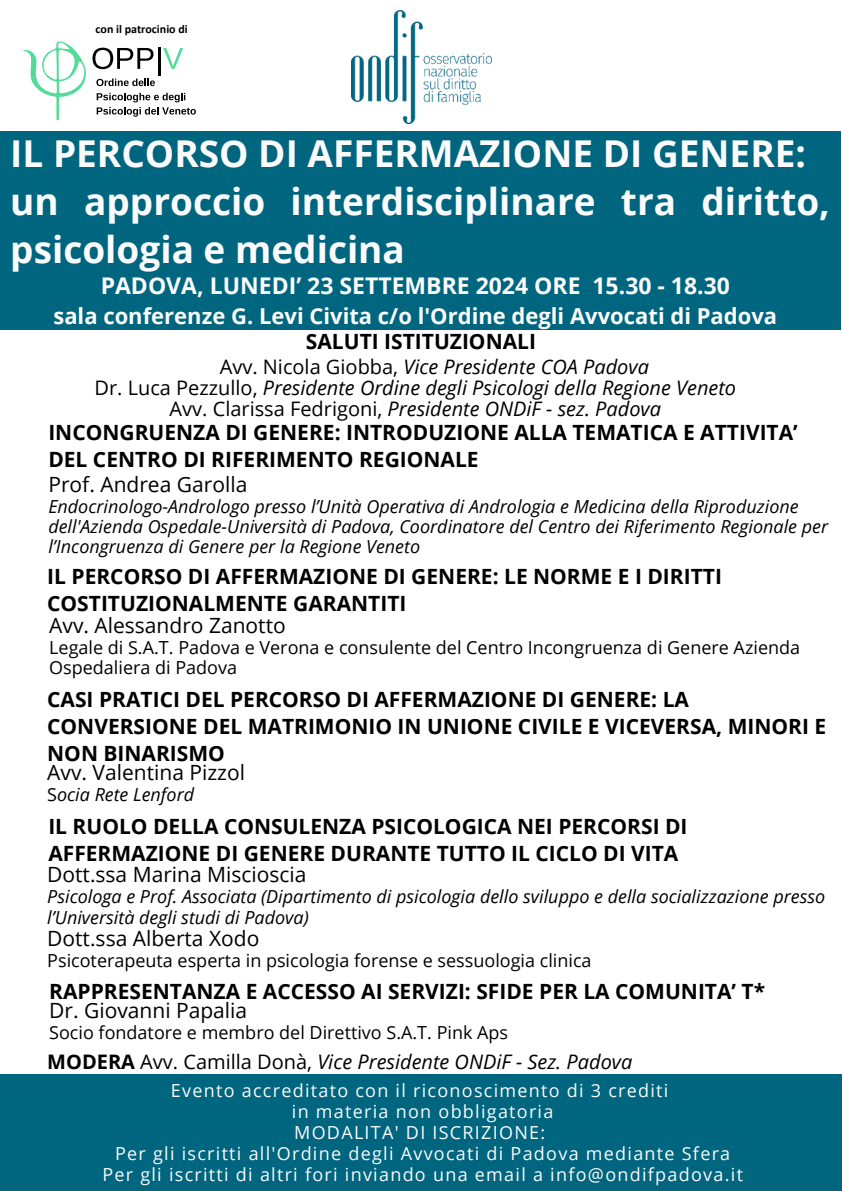
<style>
.page{position:relative;width:842px;height:1191px;background:#fff}
.page>*{position:absolute;margin:0;border:0;box-sizing:border-box;transform-origin:0 0}
.t1{font:700 37px/48px "Open Sans";color:#fafbfa}
.t2{font:700 23px "Open Sans";color:#fafbfa}
.t3{font:700 22px "Open Sans";color:#fafbfa}
.t4{font:700 21px/27px "Open Sans";color:#000}
.t5{font:21px "Open Sans";color:#000}
.t6{font:italic 20px "Open Sans";color:#000}
.t7{font:italic 18px/20.2px "Open Sans";color:#000}
.t8{font:18px/21px "Open Sans";letter-spacing:.07em;color:#fafbfa;text-align:center}
.t9{font:18px/20.2px "Open Sans";color:#000}
.t10{font:700 12px "Calibri";color:#000}
.s1{font-style:normal}
.s2{font-weight:700;font-style:normal}
</style>
<div class="page">
<img style="left:352px;top:11px;width:140px;height:112px">
<div style="left:0;top:1074px;width:842px;height:116px;background:#006680"></div>
<svg style="left:22px;top:41px;width:64px;height:79px"></svg>
<svg style="left:92px;top:48px;width:62px;height:21px"></svg>
<hr style="left:158px;top:47px;width:2px;height:28px;background:#000">
<svg style="left:163px;top:48px;width:20px;height:21px"></svg>
<svg style="left:96px;top:79px;width:59px;height:7px"></svg>
<svg style="left:97px;top:93px;width:99px;height:24px"></svg>
<div style="left:0;top:131px;width:841px;height:199px;background:#006680"></div>
<h4 class="t10" style="left:96px;top:24px;width:94px">con il patrocinio di</h4>
<p class="t1" style="left:10px;top:129px;width:821px">IL PERCORSO DI AFFERMAZIONE DI GENERE: un approccio interdisciplinare tra diritto, psicologia e medicina</p>
<p class="t2" style="left:101px;top:270px;width:631px">PADOVA, LUNEDI’ 23 SETTEMBRE 2024 ORE 15.30 - 18.30</p>
<p class="t3" style="left:53px;top:301px;width:725px">sala conferenze G. Levi Civita c/o l'Ordine degli Avvocati di Padova</p>
<h5 class="t4" style="left:306px;top:328px;width:232px">SALUTI ISTITUZIONALI</h5>
<h5 class="t6" style="left:220px;top:352px;width:431px"><span class="s1">Avv. Nicola Giobba,</span> Vice Presidente COA Padova</h5>
<h2 class="t6" style="left:95px;top:373px;width:643px"><span class="s1">Dr. Luca Pezzullo,</span> Presidente Ordine degli Psicologi della Regione Veneto</h2>
<h2 class="t6" style="left:170px;top:394px;width:493px"><span class="s1">Avv. Clarissa Fedrigoni,</span> Presidente ONDiF - sez. Padova</h2>
<h4 class="t4" style="left:48px;top:418px;width:751px">INCONGRUENZA DI GENERE: INTRODUZIONE ALLA TEMATICA E ATTIVITA’<br>DEL CENTRO DI RIFERIMENTO REGIONALE</h4>
<h2 class="t5" style="left:48px;top:469px;width:201px">Prof. Andrea Garolla</h2>
<h2 class="t7" style="left:48px;top:495px;width:781px">Endocrinologo-Andrologo presso l’Unità Operativa di Andrologia e Medicina della Riproduzione dell'Azienda Ospedale-Università di Padova, Coordinatore del Centro dei Riferimento Regionale per l’Incongruenza di Genere per la Regione Veneto</h2>
<h3 class="t4" style="left:47px;top:562px;width:676px">IL PERCORSO DI AFFERMAZIONE DI GENERE: LE NORME E I DIRITTI<br>COSTITUZIONALMENTE GARANTITI</h3>
<p class="t5" style="left:49px;top:610px;width:238px">Avv. Alessandro Zanotto</p>
<p class="t9" style="left:49px;top:636px;width:752px">Legale di S.A.T. Padova e Verona e consulente del Centro Incongruenza di Genere Azienda<br>Ospedaliera di Padova</p>
<h4 class="t4" style="left:47px;top:685px;width:780px">CASI PRATICI DEL PERCORSO DI AFFERMAZIONE DI GENERE: LA<br>CONVERSIONE DEL MATRIMONIO IN UNIONE CIVILE E VICEVERSA, MINORI E<br>NON BINARISMO</h4>
<h2 class="t5" style="left:47px;top:757px;width:199px">Avv. Valentina Pizzol</h2>
<h2 class="t7" style="left:47px;top:783px;width:148px"><span class="s1">S</span>ocia Rete Lenford</h2>
<h4 class="t4" style="left:48px;top:811px;width:641px">IL RUOLO DELLA CONSULENZA PSICOLOGICA NEI PERCORSI DI<br>AFFERMAZIONE DI GENERE DURANTE TUTTO IL CICLO DI VITA</h4>
<h5 class="t5" style="left:47px;top:859px;width:261px">Dott.ssa Marina Miscioscia</h5>
<h5 class="t7" style="left:47px;top:886px;width:780px">Psicologa e Prof. Associata (Dipartimento di psicologia dello sviluppo e della socializzazione presso l’Università degli studi di Padova)</h5>
<h5 class="t5" style="left:47px;top:923px;width:214px">Dott.ssa Alberta Xodo</h5>
<h5 class="t9" style="left:47px;top:950px;width:546px">Psicoterapeuta esperta in psicologia forense e sessuologia clinica</h5>
<h2 class="t4" style="left:49px;top:976px;width:717px">RAPPRESENTANZA E ACCESSO AI SERVIZI: SFIDE PER LA COMUNITA’ T*</h2>
<h5 class="t5" style="left:49px;top:995px;width:200px">Dr. Giovanni Papalia</h5>
<h5 class="t9" style="left:49px;top:1021px;width:460px">Socio fondatore e membro del Direttivo S.A.T. Pink Aps</h5>
<h4 class="t6" style="left:47px;top:1046px;width:587px"><span class="s2">MODERA</span> <span class="s1">Avv. Camilla Donà,</span> Vice Presidente ONDiF - Sez. Padova</h4>
<h2 class="t8" style="left:102px;top:1079px;width:642px">Evento accreditato con il riconoscimento di 3 crediti<br>in materia non obbligatoria<br>MODALITA' DI ISCRIZIONE:<br>Per gli iscritti all'Ordine degli Avvocati di Padova mediante Sfera Per gli iscritti di altri fori inviando una email a info@ondifpadova.it</h2>
</div>
